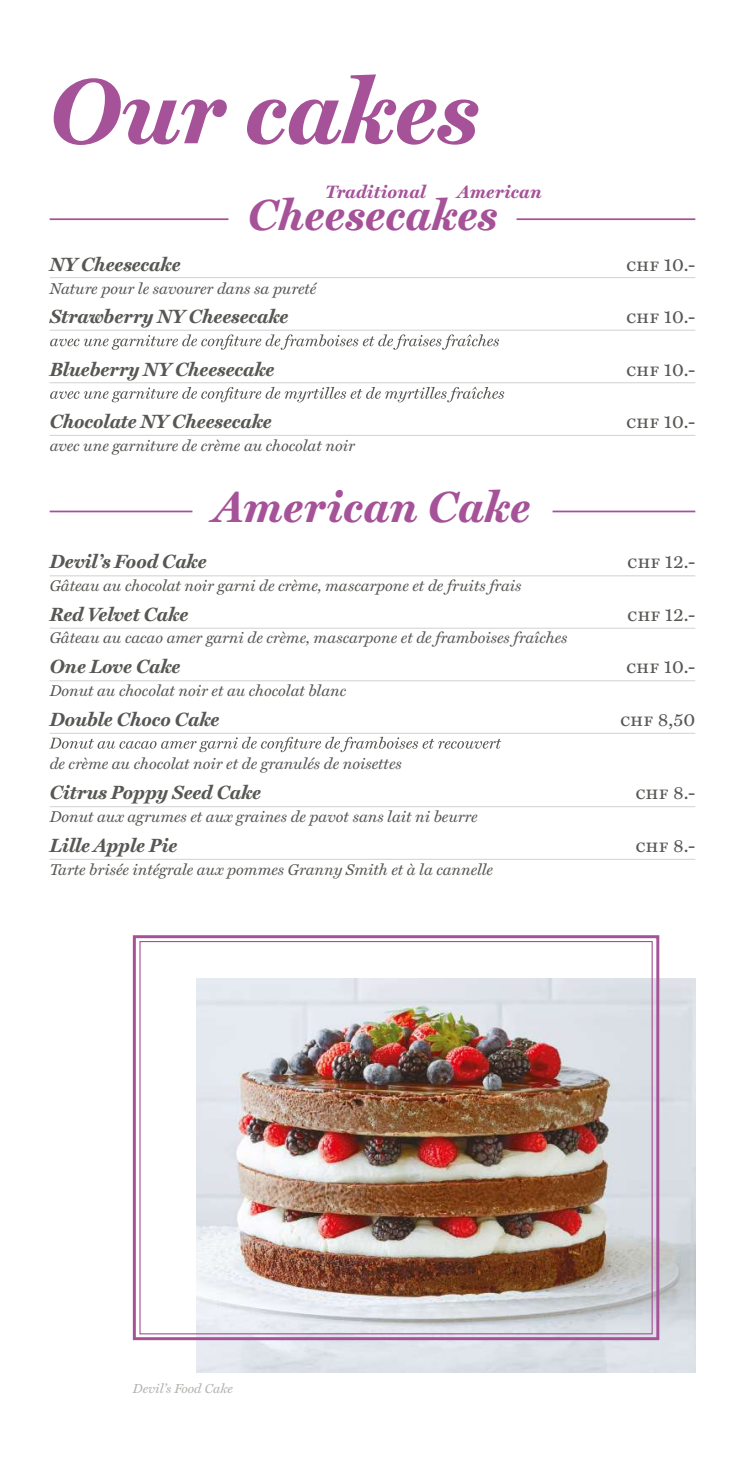
<style>
.page{position:relative;width:745px;height:1464px;background:#fff}
.page>*{position:absolute;margin:0;border:0;box-sizing:border-box;transform-origin:0 0}
.t1{font:italic 700 92.75px "Miller Text";color:#a65299}
.t2{font:italic 700 43.75px "Miller Text";letter-spacing:.01em;color:#a65299}
.t3{font:italic 700 19.25px "Miller Text";color:#575754}
.t4{font:19.25px "Miller Text";color:#575754}
.t5{font:19.25px "Miller Text SC";color:#575754}
.t6{font:italic 700 18.03px "Miller Text";letter-spacing:.01em;color:#a65299}
.t7{font:italic 15.75px "Miller Text";color:#575754}
.t8{font:italic 13.12px "Miller Text";color:#b1b1ae}
.s1{font-family:"Miller Text SC"}
.s2{font-family:"Miller Text"}
</style>
<div class="page">
<img style="left:196px;top:978px;width:498px;height:394px">
<div style="left:133px;top:935px;width:526px;height:405px;border:3px solid #a65299"></div>
<svg style="left:50px;top:334px;width:448px;height:16px"></svg>
<svg style="left:50px;top:387px;width:454px;height:15px"></svg>
<svg style="left:49px;top:736px;width:452px;height:16px"></svg>
<hr style="left:50px;top:218px;width:178px;height:2px;background:#a65299">
<hr style="left:516px;top:218px;width:178px;height:2px;background:#a65299">
<hr style="left:50px;top:510px;width:142px;height:2px;background:#a65299">
<hr style="left:552px;top:510px;width:142px;height:2px;background:#a65299">
<hr style="left:50px;top:859px;width:644px;height:1px;background:#d1d1d1">
<hr style="left:50px;top:806px;width:644px;height:1px;background:#d1d1d1">
<hr style="left:50px;top:733px;width:644px;height:1px;background:#d1d1d1">
<hr style="left:50px;top:680px;width:644px;height:1px;background:#d1d1d1">
<hr style="left:50px;top:628px;width:644px;height:1px;background:#d1d1d1">
<hr style="left:50px;top:575px;width:644px;height:1px;background:#d1d1d1">
<hr style="left:50px;top:435px;width:644px;height:1px;background:#d1d1d1">
<hr style="left:50px;top:382px;width:644px;height:1px;background:#d1d1d1">
<hr style="left:50px;top:330px;width:644px;height:1px;background:#d1d1d1">
<hr style="left:50px;top:277px;width:644px;height:1px;background:#d1d1d1">
<h1 class="t1" style="left:49px;top:55px;width:430px">Our cakes</h1>
<p class="t6" style="left:325px;top:181px;width:102px">Traditional</p>
<p class="t6" style="left:457px;top:181px;width:85px">American</p>
<h2 class="t2" style="left:247px;top:188px;width:251px">Cheesecakes</h2>
<p class="t3" style="left:50px;top:252px;width:132px">NY Cheesecake</p>
<p class="t4" style="left:625px;top:253px;width:71px"><span class="s1">chf</span> 10.-</p>
<p class="t7" style="left:50px;top:275px;width:268px">Nature pour le savourer dans sa pureté</p>
<p class="t3" style="left:50px;top:305px;width:240px">Strawberry NY Cheesecake</p>
<p class="t4" style="left:625px;top:305px;width:71px"><span class="s1">chf</span> 10.-</p>
<p class="t3" style="left:50px;top:357px;width:226px">Blueberry NY Cheesecake</p>
<p class="t4" style="left:625px;top:358px;width:71px"><span class="s1">chf</span> 10.-</p>
<p class="t3" style="left:50px;top:410px;width:223px">Chocolate NY Cheesecake</p>
<p class="t4" style="left:625px;top:410px;width:71px"><span class="s1">chf</span> 10.-</p>
<p class="t7" style="left:50px;top:433px;width:306px">avec une garniture de crème au chocolat noir</p>
<h2 class="t2" style="left:214px;top:480px;width:317px">American Cake</h2>
<p class="t3" style="left:50px;top:550px;width:158px">Devil’s Food Cake</p>
<p class="t4" style="left:626px;top:550px;width:70px"><span class="s1">chf</span> 12.-</p>
<p class="t7" style="left:50px;top:573px;width:473px">Gâteau au chocolat noir garni de crème, mascarpone et de fruits frais</p>
<p class="t3" style="left:50px;top:602px;width:140px">Red Velvet Cake</p>
<p class="t4" style="left:626px;top:602px;width:70px"><span class="s1">chf</span> 12.-</p>
<p class="t7" style="left:50px;top:625px;width:519px">Gâteau au cacao amer garni de crème, mascarpone et de framboises fraîches</p>
<p class="t3" style="left:50px;top:655px;width:132px">One Love Cake</p>
<p class="t4" style="left:625px;top:655px;width:71px"><span class="s1">chf</span> 10.-</p>
<p class="t7" style="left:50px;top:678px;width:298px">Donut au chocolat noir et au chocolat blanc</p>
<p class="t3" style="left:50px;top:707px;width:171px">Double Choco Cake</p>
<p class="t4" style="left:619px;top:707px;width:77px"><span class="s1">chf</span> 8,50</p>
<p class="t7" style="left:50px;top:751px;width:353px">de crème au chocolat noir et de granulés de noisettes</p>
<p class="t3" style="left:50px;top:781px;width:213px">Citrus Poppy Seed Cake</p>
<p class="t5" style="left:635px;top:781px;width:61px">chf <span class="s2">8.-</span></p>
<p class="t7" style="left:50px;top:804px;width:429px">Donut aux agrumes et aux graines de pavot sans lait ni beurre</p>
<p class="t3" style="left:50px;top:833px;width:129px">Lille Apple Pie</p>
<p class="t5" style="left:635px;top:833px;width:61px">chf <span class="s2">8.-</span></p>
<p class="t7" style="left:50px;top:856px;width:444px">Tarte brisée intégrale aux pommes Granny Smith et à la cannelle</p>
<p class="t8" style="left:133px;top:1378px;width:101px">Devil’s Food Cake</p>
</div>
